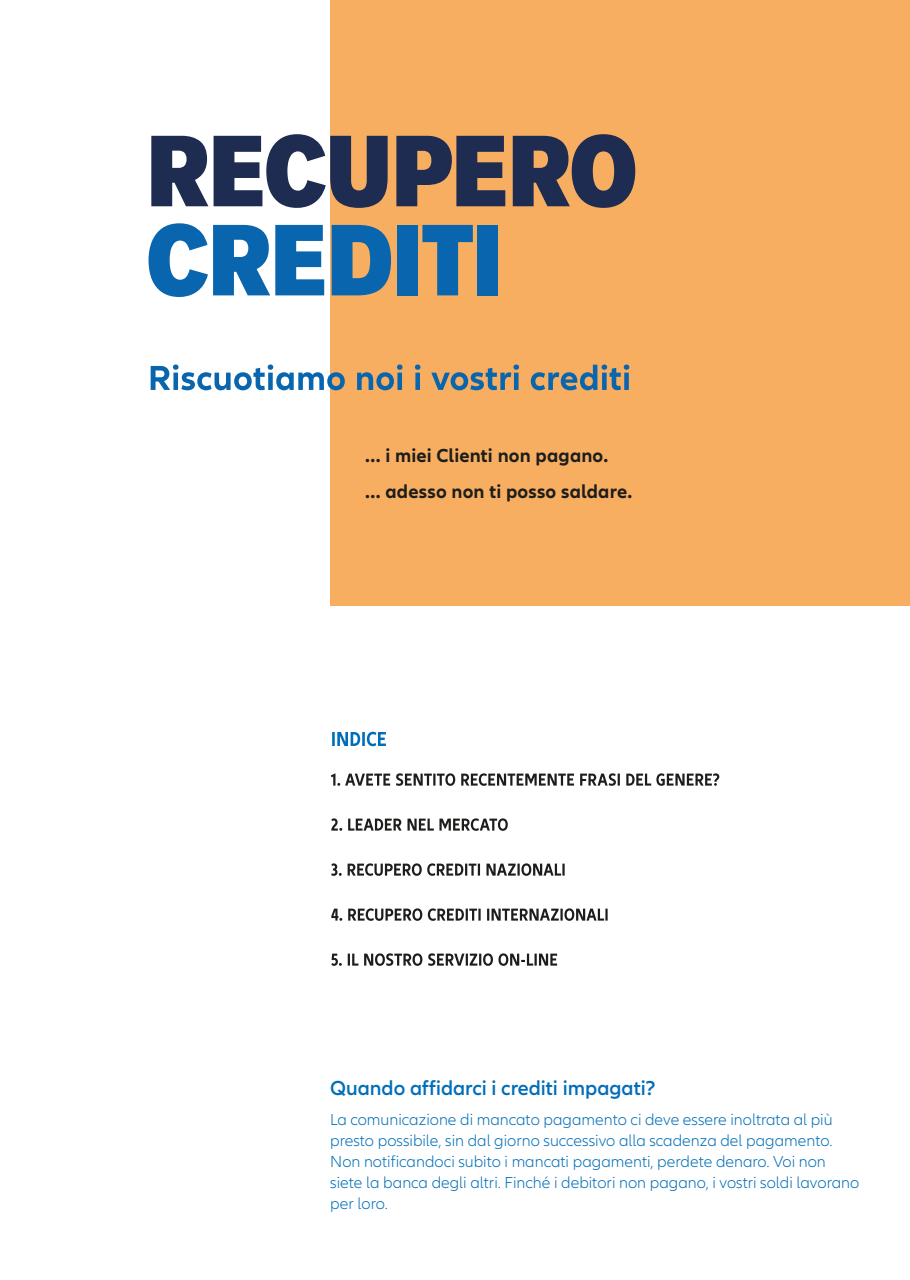
<style>
.page{position:relative;width:910px;height:1280px;background:#fff}
.page>*{position:absolute;margin:0;border:0;box-sizing:border-box;transform-origin:0 0}
.Headline{font:900 condensed 99px "Applied Sans Pro";letter-spacing:-.015em;color:#1e2c51}
.Headline-2{font:900 condensed 99px "Applied Sans Pro";letter-spacing:-.015em;color:#0966ae}
.t1{font:600 21px "Allianz Neo";color:#006eb8}
.Intro_13pt{font:700 19.5px "Allianz Neo";letter-spacing:.01em;color:#1d1d1b}
.t2{font:300 16.5px/21px "Allianz Neo";color:#006eb8}
</style>
<div class="page">
<div style="left:330px;top:0;width:580px;height:606px;background:#f7ae61"></div>
<svg style="left:151px;top:364px;width:478px;height:26px"></svg>
<svg style="left:331px;top:953px;width:226px;height:13px"></svg>
<svg style="left:331px;top:908px;width:277px;height:13px"></svg>
<svg style="left:331px;top:863px;width:234px;height:13px"></svg>
<svg style="left:331px;top:818px;width:177px;height:13px"></svg>
<svg style="left:331px;top:773px;width:388px;height:13px"></svg>
<svg style="left:332px;top:732px;width:54px;height:14px"></svg>
<p class="Headline" style="left:146px;top:110px;width:493px">RECUPERO</p>
<p class="Headline-2" style="left:146px;top:199px;width:358px">CREDITI</p>
<p class="Intro_13pt" style="left:365px;top:444px;width:244px">... i miei Clienti non pagano.</p>
<p class="Intro_13pt" style="left:365px;top:480px;width:269px">... adesso non ti posso saldare.</p>
<p class="t1" style="left:330px;top:1076px;width:327px">Quando affidarci i crediti impagati?</p>
<p class="t2" style="left:330px;top:1110px;width:531px">La comunicazione di mancato pagamento ci deve essere inoltrata al più presto possibile, sin dal giorno successivo alla scadenza del pagamento.<br>Non notificandoci subito i mancati pagamenti, perdete denaro. Voi non siete la banca degli altri. Finché i debitori non pagano, i vostri soldi lavorano per loro.</p>
</div>
